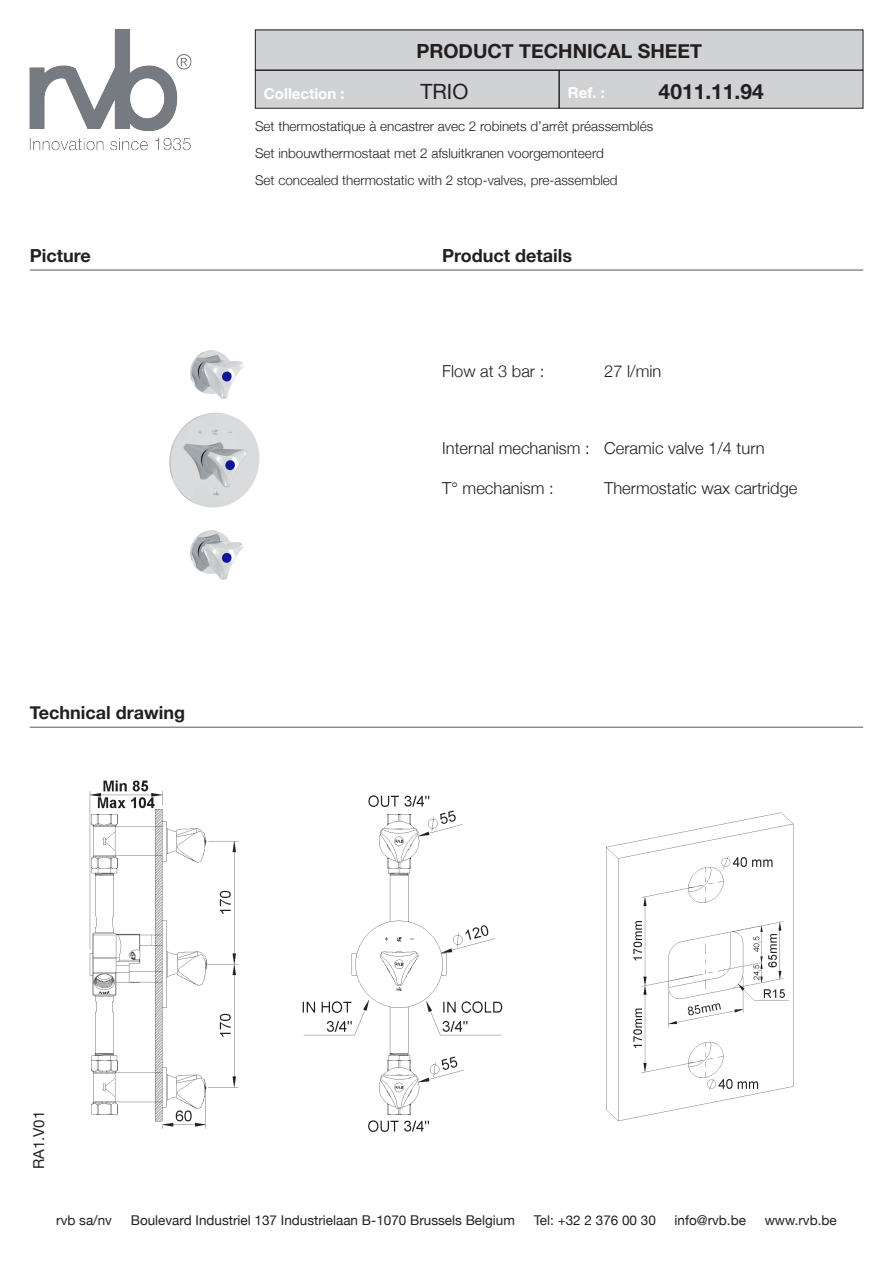
<style>
.page{position:relative;width:893px;height:1263px;background:#fff}
.page>*{position:absolute;margin:0;border:0;box-sizing:border-box;transform-origin:0 0}
.t1{font:700 21px "Helvetica Neue";color:#231f20}
.t2{font:21px "Helvetica Neue";color:#231f20}
.t3{font:700 19.5px "Helvetica Neue";color:#231f20}
.t4{font:700 18px "Helvetica Neue";color:#231f20}
.t5{font:300 16.5px "Helvetica Neue";color:#231f20}
.t6{font:700 15px "Helvetica Neue";color:#fff}
.t7{font:15px "Helvetica Neue";color:#231f20}
.t8{font:300 13.5px "Helvetica Neue";color:#231f20}
.t9{font:13.5px "Helvetica Neue";color:#231f20}
</style>
<div class="page">
<img style="left:30px;top:30px;width:162px;height:121px">
<div style="left:255px;top:70px;width:304px;height:38px;background:#d1d2d4"></div>
<div style="left:255px;top:70px;width:304px;height:38px;border:1px solid #231f20"></div>
<div style="left:559px;top:70px;width:304px;height:38px;background:#d1d2d4"></div>
<div style="left:559px;top:70px;width:304px;height:38px;border:1px solid #231f20"></div>
<div style="left:255px;top:30px;width:608px;height:40px;background:#d1d2d4"></div>
<hr style="left:30px;top:727px;width:833px;height:1px;background:#57585a">
<hr style="left:30px;top:270px;width:833px;height:1px;background:#57585a">
<img style="left:169px;top:350px;width:91px;height:230px">
<img style="left:89px;top:780px;width:372px;height:352px">
<img style="left:461px;top:812px;width:333px;height:310px">
<h2 class="t3" style="left:416px;top:39px;width:287px">PRODUCT TECHNICAL SHEET</h2>
<p class="t2" style="left:420px;top:79px;width:49px">TRIO</p>
<p class="t1" style="left:659px;top:79px;width:107px">4011.11.94</p>
<p class="t6" style="left:264px;top:84px;width:82px">Collection :</p>
<p class="t6" style="left:568px;top:83px;width:38px">Ref. :</p>
<h3 class="t4" style="left:30px;top:244px;width:63px">Picture</h3>
<p class="t8" style="left:255px;top:118px;width:400px">Set thermostatique à encastrer avec 2 robinets d’arrêt préassemblés</p>
<p class="t8" style="left:255px;top:145px;width:350px">Set inbouwthermostaat met 2 afsluitkranen voorgemonteerd</p>
<p class="t8" style="left:255px;top:172px;width:364px">Set concealed thermostatic with 2 stop-valves, pre-assembled</p>
<h3 class="t4" style="left:442px;top:244px;width:131px">Product details</h3>
<p class="t5" style="left:442px;top:361px;width:104px">Flow at 3 bar :</p>
<p class="t5" style="left:604px;top:361px;width:59px">27 l/min</p>
<p class="t5" style="left:442px;top:438px;width:324px">Internal mechanism : Ceramic valve 1/4 turn</p>
<p class="t5" style="left:442px;top:478px;width:113px">T° mechanism :</p>
<p class="t5" style="left:604px;top:478px;width:195px">Thermostatic wax cartridge</p>
<h3 class="t4" style="left:30px;top:702px;width:157px">Technical drawing</h3>
<p class="t7" style="left:30px;top:1169px;width:60px;rotate:-90deg">RA1.V01</p>
<p class="t9" style="left:56px;top:1212px;width:57px">rvb sa/nv</p>
<p class="t9" style="left:131px;top:1212px;width:386px">Boulevard Industriel 137 Industrielaan B-1070 Brussels Belgium</p>
<p class="t9" style="left:534px;top:1212px;width:124px">Tel: +32 2 376 00 30</p>
<p class="t9" style="left:675px;top:1212px;width:73px">info@rvb.be</p>
<p class="t9" style="left:765px;top:1212px;width:73px">www.rvb.be</p>
</div>
